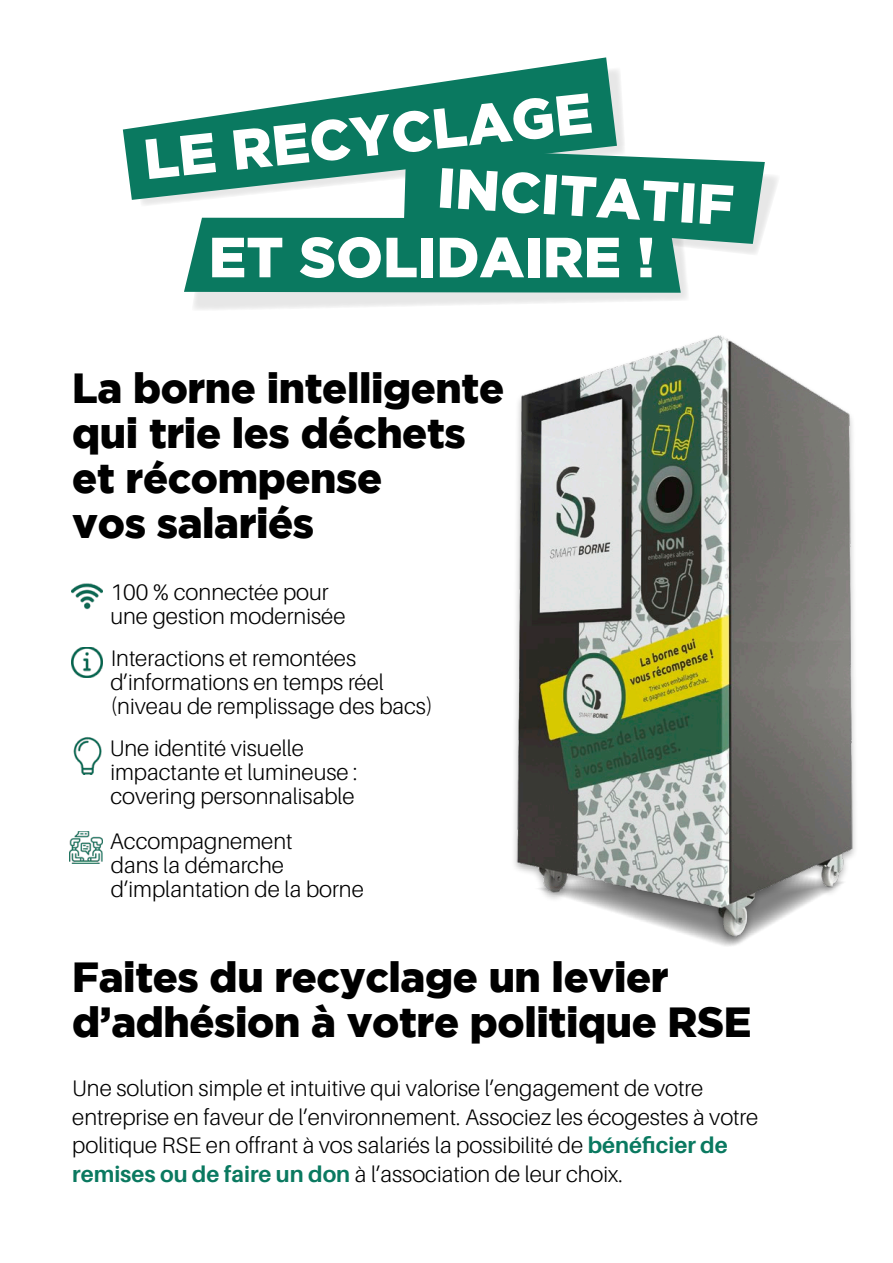
<style>
.page{position:relative;width:893px;height:1263px;background:#fff}
.page>*{position:absolute;margin:0;border:0;box-sizing:border-box;transform-origin:0 0}
.t1{font:900 56.55px "Gotham";color:#fff}
.t2{font:900 42px/45px "Gotham";letter-spacing:-.01em;color:#000}
.t3{font:300 22.5px/24px "Aileron";color:#000}
.s1{font-weight:700;color:#0a7960}
</style>
<div class="page">
<img style="left:71px;top:583px;width:32px;height:27px">
<img style="left:71px;top:647px;width:31px;height:30px">
<img style="left:73px;top:737px;width:29px;height:37px">
<img style="left:70px;top:831px;width:33px;height:32px">
<img style="left:514px;top:335px;width:341px;height:611px">
<svg style="left:184px;top:146px;width:594px;height:164px"></svg>
<svg style="left:123px;top:57px;width:494px;height:143px;fill:#0a7960"></svg>
<h1 class="t1" style="left:141px;top:127px;width:452px;rotate:-6deg">LE RECYCLAGE</h1>
<h1 class="t1" style="left:440px;top:154px;width:299px;rotate:4deg">INCITATIF</h1>
<h1 class="t1" style="left:209px;top:225px;width:448px">ET SOLIDAIRE !</h1>
<h2 class="t2" style="left:72px;top:365px;width:433px">La borne intelligente qui trie les déchets et récompense<br>vos salariés</h2>
<p class="t3" style="left:110px;top:581px;width:237px">100 % connectée pour une gestion modernisée</p>
<p class="t3" style="left:110px;top:647px;width:324px">Interactions et remontées d’informations en temps réel (niveau de remplissage des bacs)</p>
<p class="t3" style="left:110px;top:736px;width:249px">Une identité visuelle impactante et lumineuse : covering personnalisable</p>
<p class="t3" style="left:110px;top:829px;width:256px">Accompagnement<br>dans la démarche d’implantation de la borne</p>
<h2 class="t2" style="left:72px;top:954px;width:681px">Faites du recyclage un levier d’adhésion à votre politique RSE</h2>
<p class="t3" style="left:72px;top:1074px;width:688px;line-height:28.5px">Une solution simple et intuitive qui valorise l’engagement de votre entreprise en faveur de l’environnement. Associez les écogestes à votre politique RSE en offrant à vos salariés la possibilité de <span class="s1">bénéficier de remises ou de faire un don</span> à l’association de leur choix.</p>
</div>
